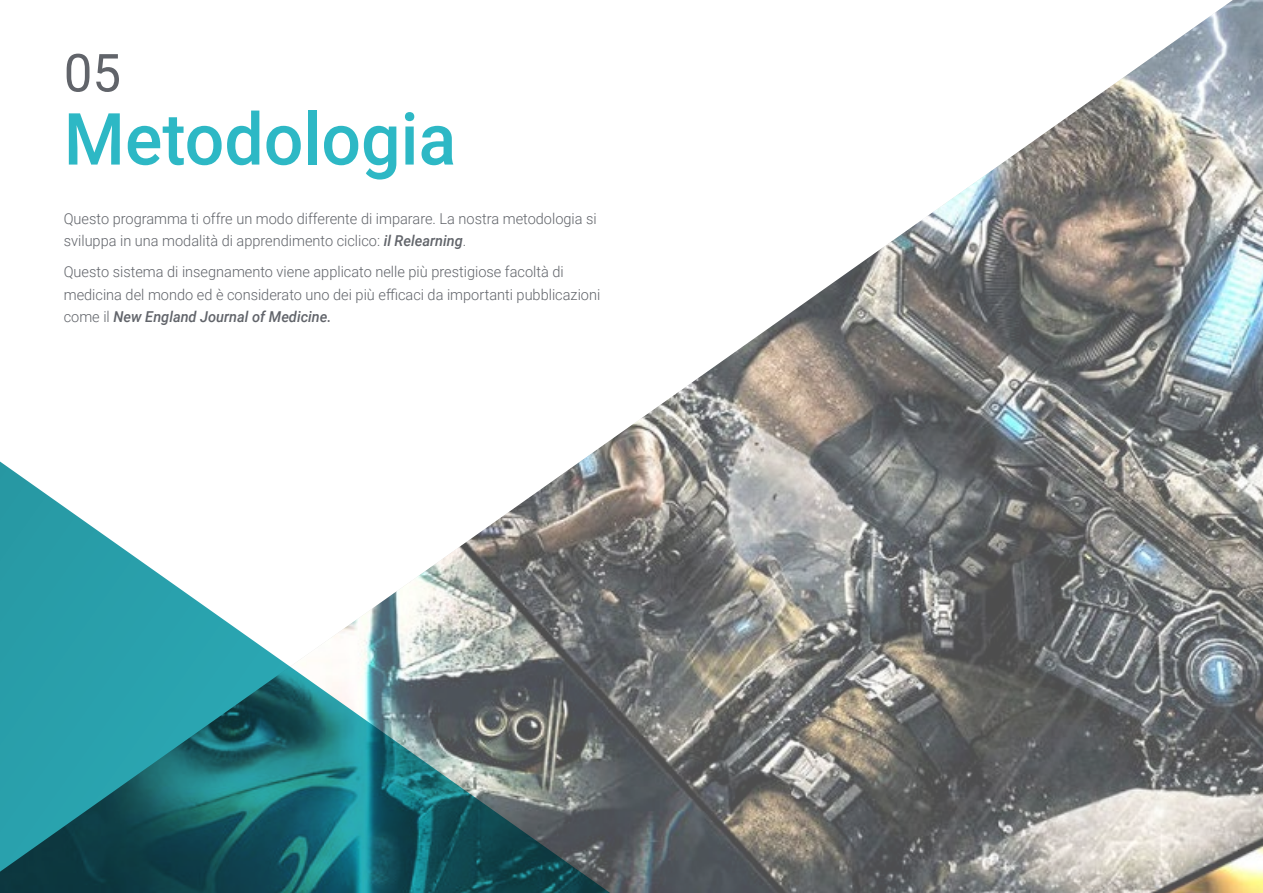
<style>
.page{position:relative;width:1263px;height:893px;background:#fff}
.page>*{position:absolute;margin:0;border:0;box-sizing:border-box;transform-origin:0 0}
.t1{font:500 72px "Roboto";color:#2db8c5}
.t2{font:52.5px "Roboto";color:#61646a}
.t3{font:300 15px/22.5px "Roboto";color:#61646a}
.s1{font-weight:500;font-style:italic}
</style>
<div class="page">
<img style="left:602px;top:0;width:661px;height:893px">
<svg style="left:0;top:446px;width:640px;height:447px"></svg>
<h2 class="t2" style="left:64px;top:36px;width:59px">05</h2>
<h1 class="t1" style="left:64px;top:89px;width:394px">Metodologia</h1>
<p class="t3" style="left:64px;top:207px;width:534px">Questo programma ti offre un modo differente di imparare. La nostra metodologia si sviluppa in una modalità di apprendimento ciclico: <span class="s1">il Relearning</span>.</p>
<p class="t3" style="left:64px;top:260px;width:538px">Questo sistema di insegnamento viene applicato nelle più prestigiose facoltà di medicina del mondo ed è considerato uno dei più efficaci da importanti pubblicazioni come il <span class="s1">New England Journal of Medicine.</span></p>
</div>
